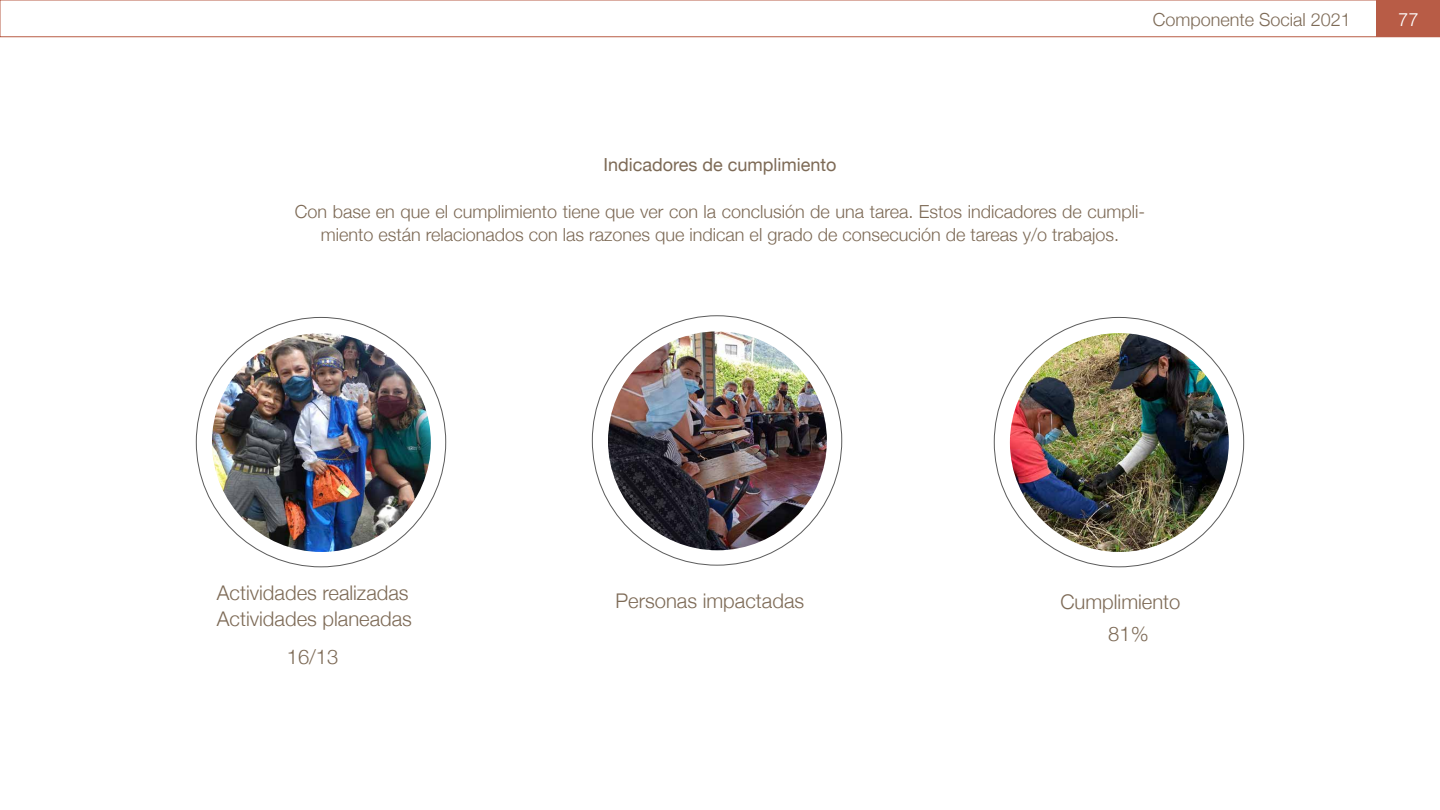
<style>
.page{position:relative;width:1440px;height:810px;background:#fff}
.page>*{position:absolute;margin:0;border:0;box-sizing:border-box;transform-origin:0 0}
.t1{font:300 20.25px/26px "Helvetica Neue";color:#7d6a56}
.t2{font:300 18.08px "Helvetica";color:#fff}
.t3{font:300 18px/23.1px "Helvetica Neue";color:#7d6a56;text-align:center}
.t4{font:18px "Helvetica Neue";color:#7d6a56}
</style>
<div class="page">
<div style="left:0;top:0;width:1440px;height:37px;border:1px solid #b85c46"></div>
<div style="left:1377px;top:0;width:63px;height:37px;background:#b85c46"></div>
<img style="left:608px;top:331px;width:219px;height:219px;border-radius:109px">
<img style="left:212px;top:333px;width:219px;height:219px">
<img style="left:1010px;top:333px;width:219px;height:219px;border-radius:109px">
<p class="t3" style="left:1153px;top:7px;width:200px">Componente Social 2021</p>
<p class="t4" style="left:603px;top:152px;width:235px">Indicadores de cumplimiento</p>
<p class="t3" style="left:295px;top:198px;width:852px">Con base en que el cumplimiento tiene que ver con la conclusión de una tarea. Estos indicadores de cumpli&shy;miento están relacionados con las razones que indican el grado de consecución de tareas y/o trabajos.</p>
<p class="t2" style="left:1398px;top:4px;width:22px">77</p>
<p class="t1" style="left:217px;top:578px;width:197px">Actividades realizadas<br>Actividades planeadas</p>
<p class="t1" style="left:287px;top:643px;width:53px">16/13</p>
<p class="t1" style="left:615px;top:586px;width:190px">Personas impactadas</p>
<p class="t1" style="left:1108px;top:585px;width:74px;line-height:31.4px;text-indent:-48px">Cumplimiento<br>81%</p>
</div>
